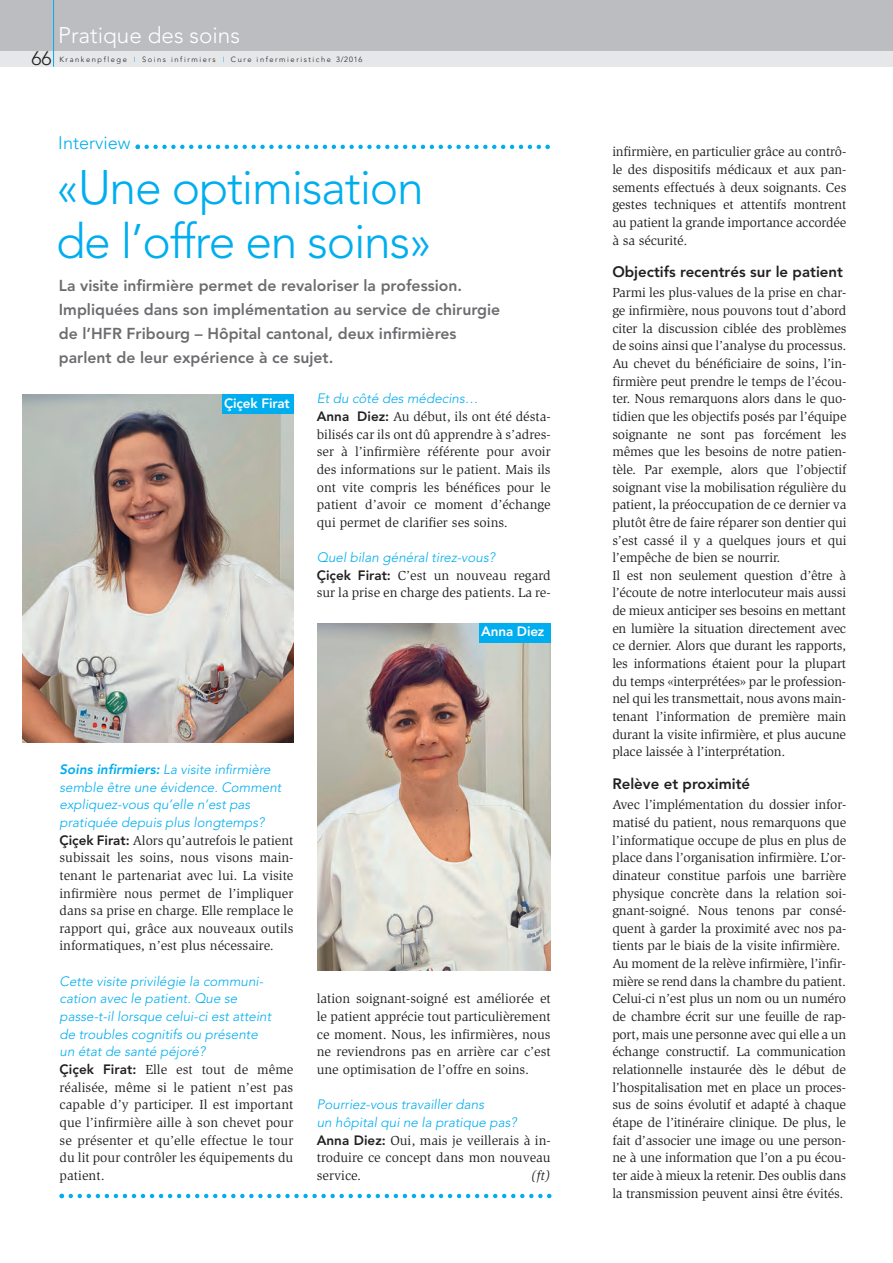
<style>
.page{position:relative;width:893px;height:1263px;background:#fff}
.page>*{position:absolute;margin:0;border:0;box-sizing:border-box;transform-origin:0 0}
.t1{font:300 48px/54px "Avenir";letter-spacing:-.025em;color:#00aeef}
.t2{font:300 22.5px "Avenir";color:#fff}
.t3{font:300 19.5px "Avenir";color:#231f20}
.t4{font:300 18px "Avenir";color:#00aeef}
.t5{font:800 15.75px/24px "Avenir";color:#6c6d70}
.t6{font:800 15px "Avenir";color:#231f20}
.t7{font:13.5px/17.7px "Slimbach";letter-spacing:-.01em;color:#231f20;text-align:justify}
.t8{font:italic 300 13.5px/17.7px "Avenir";color:#00aeef}
.t9{font:800 13.5px "Avenir";letter-spacing:-.01em;color:#fff}
.t10{font:italic 13.5px "Slimbach";color:#231f20}
.t11{font:300 7.5px "Avenir";letter-spacing:.21em;color:#231f20}
.s1{color:#00aeef}
.s2{font-family:"Avenir";font-weight:800}
.s3{font-weight:800}
</style>
<div class="page">
<div style="left:0;top:51px;width:893px;height:16px;background:#e6e7e9"></div>
<div style="left:0;top:0;width:893px;height:51px;background:#bcbdc0"></div>
<hr style="left:53px;top:0;width:1px;height:67px;background:#00aeef">
<svg style="left:60px;top:1194px;width:491px;height:4px"></svg>
<svg style="left:136px;top:145px;width:414px;height:4px"></svg>
<img style="left:23px;top:395px;width:271px;height:347px">
<img style="left:318px;top:623px;width:233px;height:348px">
<div style="left:222px;top:395px;width:72px;height:19px;background:#00aeef"></div>
<div style="left:479px;top:623px;width:72px;height:19px;background:#00aeef"></div>
<h2 class="t2" style="left:58px;top:26px;width:183px">Pratique des soins</h2>
<h3 class="t3" style="left:31px;top:51px;width:22px">66</h3>
<p class="t11" style="left:60px;top:56px;width:304px">Krankenpflege <span class="s1">I</span> Soins infirmiers <span class="s1">I</span> Cure infermieristiche 3/2016</p>
<h3 class="t4" style="left:58px;top:135px;width:74px">Interview</h3>
<h1 class="t1" style="left:56px;top:165px;width:377px">«Une optimisation de l’offre en soins»</h1>
<p class="t5" style="left:59px;top:275px;width:443px">La visite infirmière permet de revaloriser la profession.<br>Impliquées dans son implémentation au service de chirurgie de l’HFR Fribourg – Hôpital cantonal, deux infirmières parlent de leur expérience à ce sujet.</p>
<p class="t9" style="left:224px;top:398px;width:67px">Çiçek Firat</p>
<p class="t8" style="left:317px;top:391px;width:163px">Et du côté des médecins…</p>
<p class="t7" style="left:317px;top:409px;width:235px"><span class="s2">Anna Diez:</span> Au début, ils ont été désta&shy;bilisés car ils ont dû apprendre à s’adres&shy;ser à l’infirmière référente pour avoir des informations sur le patient. Mais ils ont vite compris les bénéfices pour le patient d’avoir ce moment d’échange qui permet de clarifier ses soins.</p>
<p class="t8" style="left:317px;top:550px;width:180px">Quel bilan général tirez-vous?</p>
<p class="t7" style="left:317px;top:567px;width:235px"><span class="s2">Çiçek Firat:</span> C’est un nouveau regard sur la prise en charge des patients. La re-</p>
<p class="t9" style="left:481px;top:626px;width:65px">Anna Diez</p>
<p class="t8" style="left:60px;top:761px;width:223px"><span class="s3">Soins infirmiers:</span> La visite infirmière semble être une évidence. Comment expliquez-vous qu’elle n’est pas pratiquée depuis plus longtemps?</p>
<p class="t7" style="left:60px;top:832px;width:235px"><span class="s2">Çiçek Firat:</span> Alors qu’autrefois le patient subissait les soins, nous visons main&shy;tenant le partenariat avec lui. La visite infirmière nous permet de l’impliquer dans sa prise en charge. Elle remplace le rapport qui, grâce aux nouveaux outils informatiques, n’est plus nécessaire.</p>
<p class="t8" style="left:60px;top:973px;width:213px">Cette visite privilégie la communi&shy;cation avec le patient. Que se passe-t-il lorsque celui-ci est atteint de troubles cognitifs ou présente un état de santé péjoré?</p>
<p class="t7" style="left:60px;top:1061px;width:235px"><span class="s2">Çiçek Firat:</span> Elle est tout de même réalisée, même si le patient n’est pas capable d’y participer. Il est important que l’infirmière aille à son chevet pour se présenter et qu’elle effectue le tour du lit pour contrôler les équipements du patient.</p>
<p class="t7" style="left:317px;top:991px;width:235px">lation soignant-soigné est améliorée et le patient apprécie tout particulièrement ce moment. Nous, les infirmières, nous ne reviendrons pas en arrière car c’est une optimisation de l’offre en soins.</p>
<p class="t8" style="left:317px;top:1097px;width:202px">Pourriez-vous travailler dans<br>un hôpital qui ne la pratique pas?</p>
<p class="t7" style="left:317px;top:1132px;width:235px"><span class="s2">Anna Diez:</span> Oui, mais je veillerais à in&shy;troduire ce concept dans mon nouveau service.</p>
<p class="t10" style="left:531px;top:1170px;width:22px">(ft)</p>
<p class="t7" style="left:612px;top:144px;width:236px">infirmière, en particulier grâce au contrô&shy;le des dispositifs médicaux et aux pan&shy;sements effectués à deux soignants. Ces gestes techniques et attentifs montrent au patient la grande importance accordée à sa sécurité.</p>
<p class="t6" style="left:612px;top:266px;width:232px">Objectifs recentrés sur le patient</p>
<p class="t7" style="left:612px;top:285px;width:236px;text-align:left">Parmi les plus-values de la prise en char&shy;ge infirmière, nous pouvons tout d’abord citer la discussion ciblée des problèmes de soins ainsi que l’analyse du processus.<br>Au chevet du bénéficiaire de soins, l’in&shy;firmière peut prendre le temps de l’écou&shy;ter. Nous remarquons alors dans le quo&shy;tidien que les objectifs posés par l’équipe soignante ne sont pas forcément les mêmes que les besoins de notre patien&shy;tèle. Par exemple, alors que l’objectif soignant vise la mobilisation régulière du patient, la préoccupation de ce dernier va plutôt être de faire réparer son dentier qui s’est cassé il y a quelques jours et qui l’empêche de bien se nourrir.<br>Il est non seulement question d’être à l’écoute de notre interlocuteur mais aussi de mieux anticiper ses besoins en mettant en lumière la situation directement avec ce dernier. Alors que durant les rapports, les informations étaient pour la plupart du temps «interprétées» par le profession&shy;nel qui les transmettait, nous avons main&shy;tenant l’information de première main durant la visite infirmière, et plus aucune place laissée à l’interprétation.</p>
<p class="t6" style="left:612px;top:778px;width:139px">Relève et proximité</p>
<p class="t7" style="left:612px;top:797px;width:236px;text-align:left">Avec l’implémentation du dossier infor&shy;matisé du patient, nous remarquons que l’informatique occupe de plus en plus de place dans l’organisation infirmière. L’or&shy;dinateur constitue parfois une barrière physique concrète dans la relation soi&shy;gnant-soigné. Nous tenons par consé&shy;quent à garder la proximité avec nos pa&shy;tients par le biais de la visite infirmière.<br>Au moment de la relève infirmière, l’infir&shy;mière se rend dans la chambre du patient.<br>Celui-ci n’est plus un nom ou un numéro de chambre écrit sur une feuille de rap&shy;port, mais une personne avec qui elle a un échange constructif. La communication relationnelle instaurée dès le début de l’hospitalisation met en place un proces&shy;sus de soins évolutif et adapté à chaque étape de l’itinéraire clinique. De plus, le fait d’associer une image ou une person&shy;ne à une information que l’on a pu écou&shy;ter aide à mieux la retenir. Des oublis dans la transmission peuvent ainsi être évités.</p>
</div>
